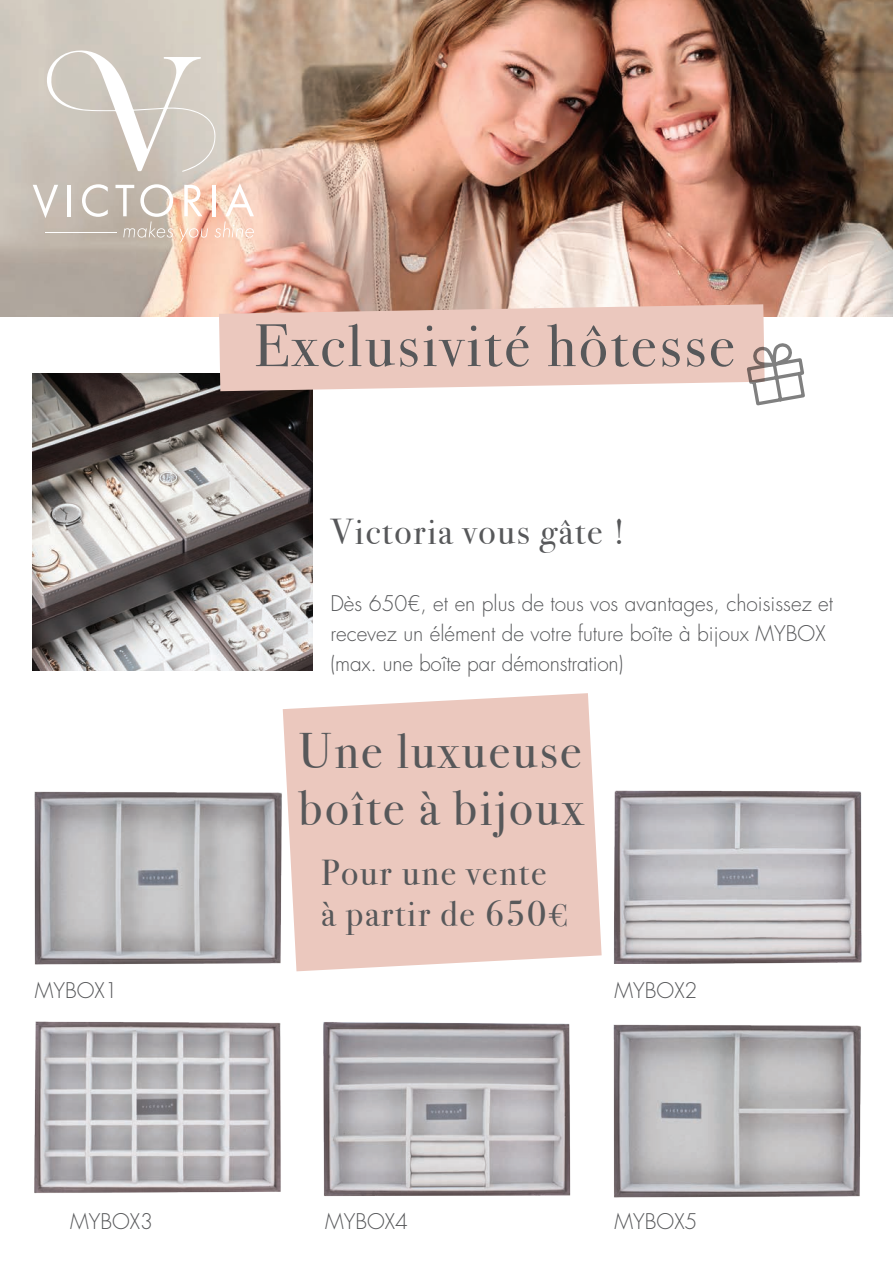
<style>
.page{position:relative;width:893px;height:1263px;background:#fff}
.page>*{position:absolute;margin:0;border:0;box-sizing:border-box;transform-origin:0 0}
.t1{font:60px "Bodoni Svty Two ITCTT";letter-spacing:.05em;color:#57585a}
.t2{font:49.95px "Bodoni Svty Two ITCTT";letter-spacing:.05em;color:#57585a}
.t3{font:36px "Bodoni Svty Two ITCTT";letter-spacing:.05em;color:#57585a}
.t4{font:300 21px/30px "Futura Std";color:#57585a}
.s1{font-size:31.5px}
</style>
<div class="page">
<img style="left:0;top:0;width:893px;height:317px">
<img style="left:33px;top:373px;width:279px;height:298px">
<svg style="left:219px;top:304px;width:546px;height:87px;background:#eac8be"></svg>
<svg style="left:711px;top:310px;width:130px;height:96px"></svg>
<img style="left:34px;top:791px;width:248px;height:174px">
<img style="left:614px;top:790px;width:247px;height:173px">
<img style="left:323px;top:1022px;width:247px;height:174px">
<img style="left:34px;top:1021px;width:247px;height:173px">
<svg style="left:283px;top:693px;width:319px;height:278px;background:#eccdc4"></svg>
<svg style="left:33px;top:185px;width:25px;height:33px"></svg>
<hr style="left:67px;top:185px;width:4px;height:31px;background:#fff">
<svg style="left:82px;top:184px;width:26px;height:33px"></svg>
<svg style="left:184px;top:185px;width:19px;height:31px"></svg>
<hr style="left:213px;top:185px;width:3px;height:31px;background:#fff">
<svg style="left:115px;top:184px;width:58px;height:54px;background:#ccc2b7"></svg>
<svg style="left:179px;top:228px;width:29px;height:14px"></svg>
<svg style="left:215px;top:183px;width:39px;height:55px;background:#f8d9c8"></svg>
<svg style="left:45px;top:49px;width:171px;height:123px;background:#d4cec5"></svg>
<hr style="left:45px;top:233px;width:72px;height:1px;background:#fff">
<img style="left:613px;top:1024px;width:248px;height:173px">
<p class="t1" style="left:254px;top:296px;width:482px">Exclusivité hôtesse</p>
<p class="t3" style="left:330px;top:503px;width:297px">Victoria vous gâte !</p>
<p class="t4" style="left:330px;top:589px;width:504px">Dès 650€, et en plus de tous vos avantages, choisissez et recevez un élément de votre future boîte à bijoux MYBOX</p>
<p class="t4" style="left:330px;top:649px;width:295px">(max. une boîte par démonstration)</p>
<p class="t2" style="left:299px;top:710px;width:285px">Une luxueuse</p>
<p class="t2" style="left:299px;top:767px;width:286px">boîte à bijoux</p>
<p class="t3" style="left:321px;top:844px;width:227px">Pour une vente</p>
<p class="t3" style="left:321px;top:884px;width:248px">à partir de 650<span class="s1">€</span></p>
<p class="t4" style="left:35px;top:976px;width:84px">MYBOX1</p>
<p class="t4" style="left:615px;top:976px;width:84px">MYBOX2</p>
<p class="t4" style="left:70px;top:1207px;width:84px">MYBOX3</p>
<p class="t4" style="left:325px;top:1207px;width:84px">MYBOX4</p>
<p class="t4" style="left:615px;top:1207px;width:84px">MYBOX5</p>
</div>
